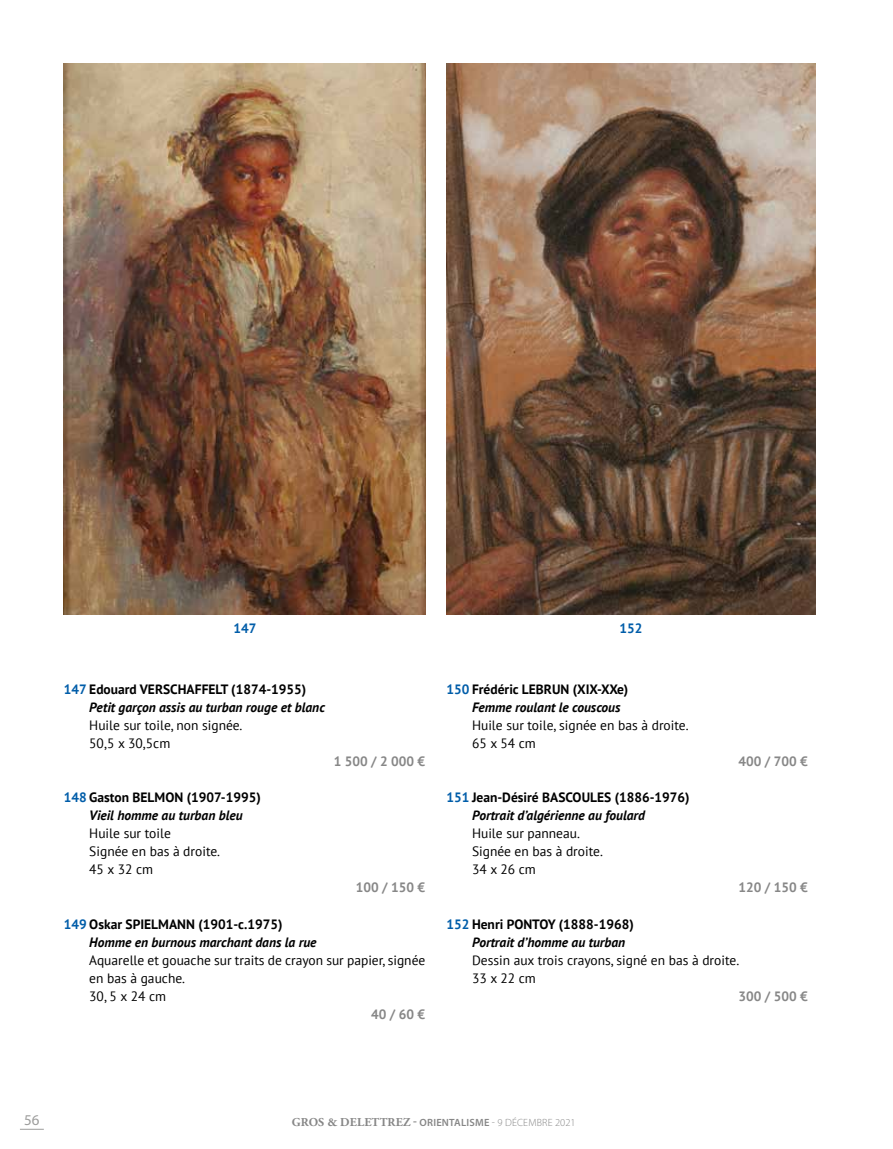
<style>
.page{position:relative;width:893px;height:1149px;background:#fff}
.page>*{position:absolute;margin:0;border:0;box-sizing:border-box;transform-origin:0 0}
.t1{font:15px "Myriad Pro";color:#9d9d9c}
.t2{font:13.5px/18px "PT Sans";color:#000}
.t3{font:italic 700 13.5px/18px "PT Sans";color:#000}
.t4{font:700 13.5px/18px "PT Sans";color:#000}
.t5{font:700 13.5px "PT Sans";color:#878787}
.t6{font:700 13.5px "PT Sans";color:#005da9}
.t7{font:700 12px "Adobe Garamond Pro";letter-spacing:.015em;color:#878787}
.s1{font-style:normal;color:#005da9}
.s2{font-style:normal}
.s3{color:#005da9}
.s4{font-style:italic}
.s5{font-family:"Myriad Pro";font-weight:600}
.s6{font-family:"Myriad Pro";font-weight:600;font-size:10.5px}
.s7{font-family:"Myriad Pro";font-weight:300;font-size:10.5px}
</style>
<div class="page">
<svg style="left:20px;top:1128px;width:24px;height:1px"></svg>
<img style="left:64px;top:64px;width:361px;height:550px">
<img style="left:446px;top:64px;width:370px;height:550px">
<p class="t6" style="left:233px;top:619px;width:24px">147</p>
<p class="t6" style="left:620px;top:619px;width:24px">152</p>
<p class="t3" style="left:89px;top:680px;width:237px;text-indent:-26px"><span class="s1">147</span> <span class="s2">Edouard VERSCHAFFELT (1874-1955)<br></span>Petit garçon assis au turban rouge et blanc</p>
<p class="t2" style="left:89px;top:716px;width:155px">Huile sur toile, non signée.<br>50,5 x 30,5cm</p>
<p class="t5" style="left:334px;top:752px;width:93px">1 500 / 2 000 €</p>
<p class="t4" style="left:64px;top:788px;width:198px;text-align:center"><span class="s3">148</span> Gaston BELMON (1907-1995)<br><span class="s4">Vieil homme au turban bleu</span></p>
<p class="t2" style="left:89px;top:824px;width:132px">Huile sur toile<br>Signée en bas à droite.<br>45 x 32 cm</p>
<p class="t5" style="left:356px;top:878px;width:71px">100 / 150 €</p>
<p class="t3" style="left:89px;top:914px;width:229px;text-indent:-26px"><span class="s1">149</span> <span class="s2">Oskar SPIELMANN (1901-c.1975)<br></span>Homme en burnous marchant dans la rue</p>
<p class="t2" style="left:89px;top:950px;width:337px">Aquarelle et gouache sur traits de crayon sur papier, signée en bas à gauche.<br>30, 5 x 24 cm</p>
<p class="t5" style="left:371px;top:1004px;width:56px">40 / 60 €</p>
<p class="t4" style="left:472px;top:680px;width:158px;text-indent:-26px"><span class="s3">150</span> Frédéric LEBRUN (XIX-XXe)<br><span class="s4">Femme roulant le couscous</span></p>
<p class="t2" style="left:472px;top:716px;width:218px">Huile sur toile, signée en bas à droite.<br>65 x 54 cm</p>
<p class="t4" style="left:472px;top:788px;width:219px;text-indent:-26px"><span class="s3">151</span> Jean-Désiré BASCOULES (1886-1976)<br><span class="s4">Portrait d’algérienne au foulard</span></p>
<p class="t2" style="left:472px;top:824px;width:132px">Huile sur panneau.<br>Signée en bas à droite.<br>34 x 26 cm</p>
<p class="t5" style="left:739px;top:752px;width:71px">400 / 700 €</p>
<p class="t5" style="left:739px;top:878px;width:71px">120 / 150 €</p>
<p class="t3" style="left:472px;top:914px;width:163px;text-indent:-26px"><span class="s1">152</span> <span class="s2">Henri PONTOY (1888-1968)<br></span>Portrait d’homme au turban</p>
<p class="t2" style="left:472px;top:950px;width:269px">Dessin aux trois crayons, signé en bas à droite.<br>33 x 22 cm</p>
<p class="t5" style="left:739px;top:986px;width:71px">300 / 500 €</p>
<p class="t1" style="left:24px;top:1110px;width:17px">56</p>
<p class="t7" style="left:292px;top:1114px;width:285px">GROS &amp; DELETTREZ <span class="s5">-</span> <span class="s6">ORIENTALISME</span> <span class="s7">- 9 DÉCEMBRE 2021</span></p>
</div>
